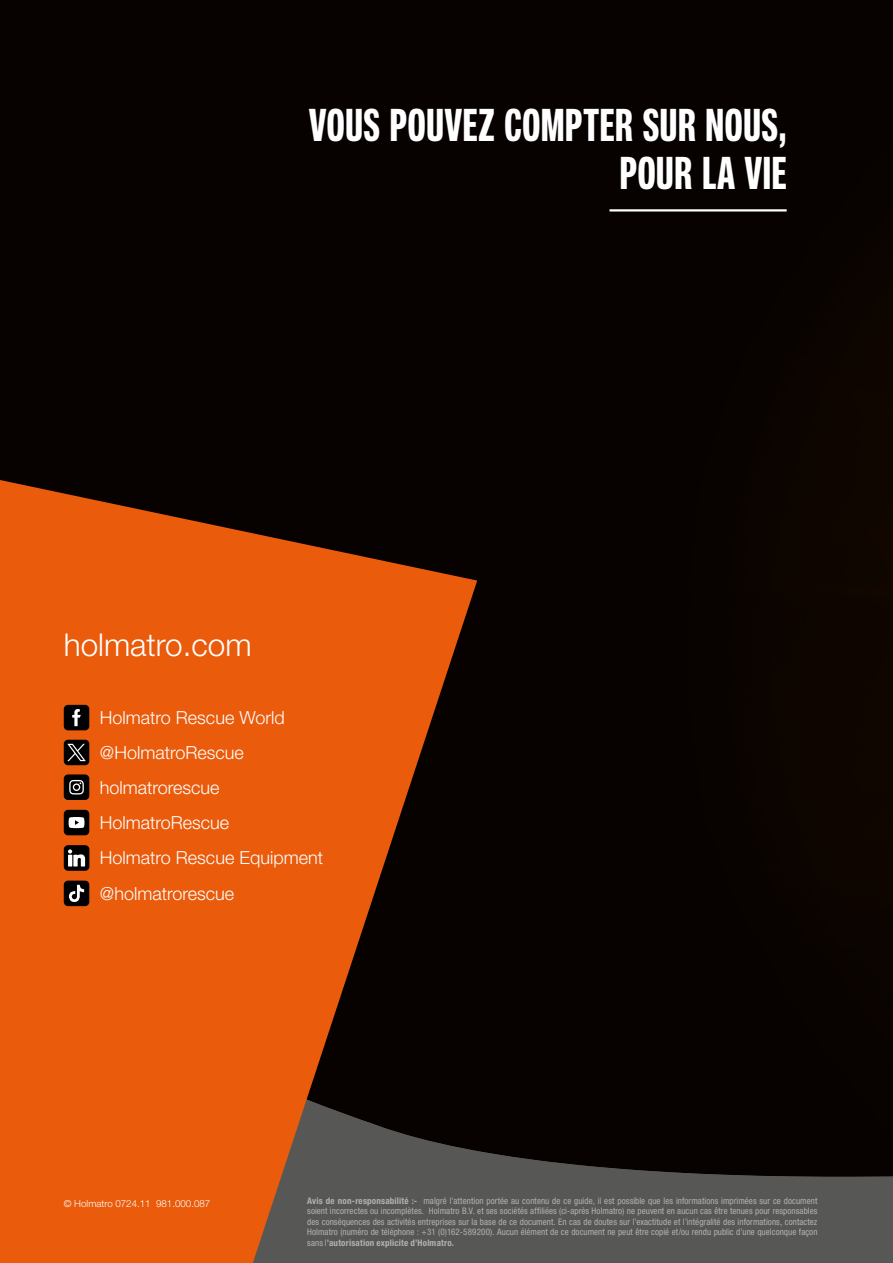
<style>
.page{position:relative;width:893px;height:1263px;background:#fff}
.page>*{position:absolute;margin:0;border:0;box-sizing:border-box;transform-origin:0 0}
.t1{font:700 45px/48px "Neue Helvetica Pro 79 Compressed";letter-spacing:.015em;color:#fff;text-align:right}
.t2{font:300 31.5px "Helvetica Neue LT Std";color:#fff}
.t3{font:300 18px/35.1px "Helvetica Neue LT Std";color:#fff}
.t4{font:300 9.75px "Helvetica Neue LT Std";color:#fff}
.t5{font:condensed 9px/10.5px "Helvetica Neue LT Std";letter-spacing:.005em;color:#b3b2b2;text-align:justify}
.s1{font-weight:700}
</style>
<div class="page">
<div style="left:0;top:0;width:893px;height:918px;background:#070200"></div>
<svg style="left:477px;top:918px;width:416px;height:345px;background:#1c1917"></svg>
<svg style="left:0;top:480px;width:477px;height:783px;background:#b2490e"></svg>
<hr style="left:609px;top:209px;width:178px;height:2px;background:#fff">
<div style="left:64px;top:705px;width:25px;height:25px;background:#000;border-radius:4px"></div>
<svg style="left:72px;top:709px;width:9px;height:17px"></svg>
<div style="left:64px;top:810px;width:25px;height:25px;background:#000;border-radius:4px"></div>
<svg style="left:69px;top:817px;width:15px;height:11px"></svg>
<div style="left:64px;top:774px;width:25px;height:26px;background:#000;border-radius:4px"></div>
<svg style="left:69px;top:780px;width:15px;height:14px"></svg>
<div style="left:64px;top:740px;width:25px;height:25px;background:#000;border-radius:4px"></div>
<svg style="left:67px;top:744px;width:19px;height:17px"></svg>
<div style="left:64px;top:845px;width:25px;height:26px;background:#000;border-radius:4px"></div>
<svg style="left:68px;top:849px;width:17px;height:17px"></svg>
<hr style="left:68px;top:855px;width:4px;height:11px;background:#fff">
<div style="left:64px;top:881px;width:25px;height:25px;background:#000;border-radius:4px"></div>
<svg style="left:69px;top:885px;width:15px;height:17px"></svg>
<h1 class="t1" style="left:309px;top:100px;width:479px">VOUS POUVEZ COMPTER SUR NOUS,<br>POUR LA VIE</h1>
<h2 class="t2" style="left:64px;top:625px;width:189px">holmatro.com</h2>
<h3 class="t3" style="left:100px;top:700px;width:225px">Holmatro Rescue World @HolmatroRescue holmatrorescue<br>HolmatroRescue<br>Holmatro Rescue Equipment @holmatrorescue</h3>
<p class="t4" style="left:64px;top:1197px;width:148px">© Holmatro 0724.11 981.000.087</p>
<p class="t5" style="left:307px;top:1195px;width:512px"><span class="s1">Avis de non-responsabilité :-</span> malgré l’attention portée au contenu de ce guide, il est possible que les informations imprimées sur ce document soient incorrectes ou incomplètes. Holmatro B.V. et ses sociétés affiliées (ci-après Holmatro) ne peuvent en aucun cas être tenues pour responsables des conséquences des activités entreprises sur la base de ce document. En cas de doutes sur l’exactitude et l’intégralité des informations, contactez Holmatro (numéro de téléphone : +31 (0)162-589200). Aucun élément de ce document ne peut être copié et/ou rendu public d’une quelconque façon sans l<span class="s1">’autorisation explicite d’Holmatro.</span></p>
</div>
